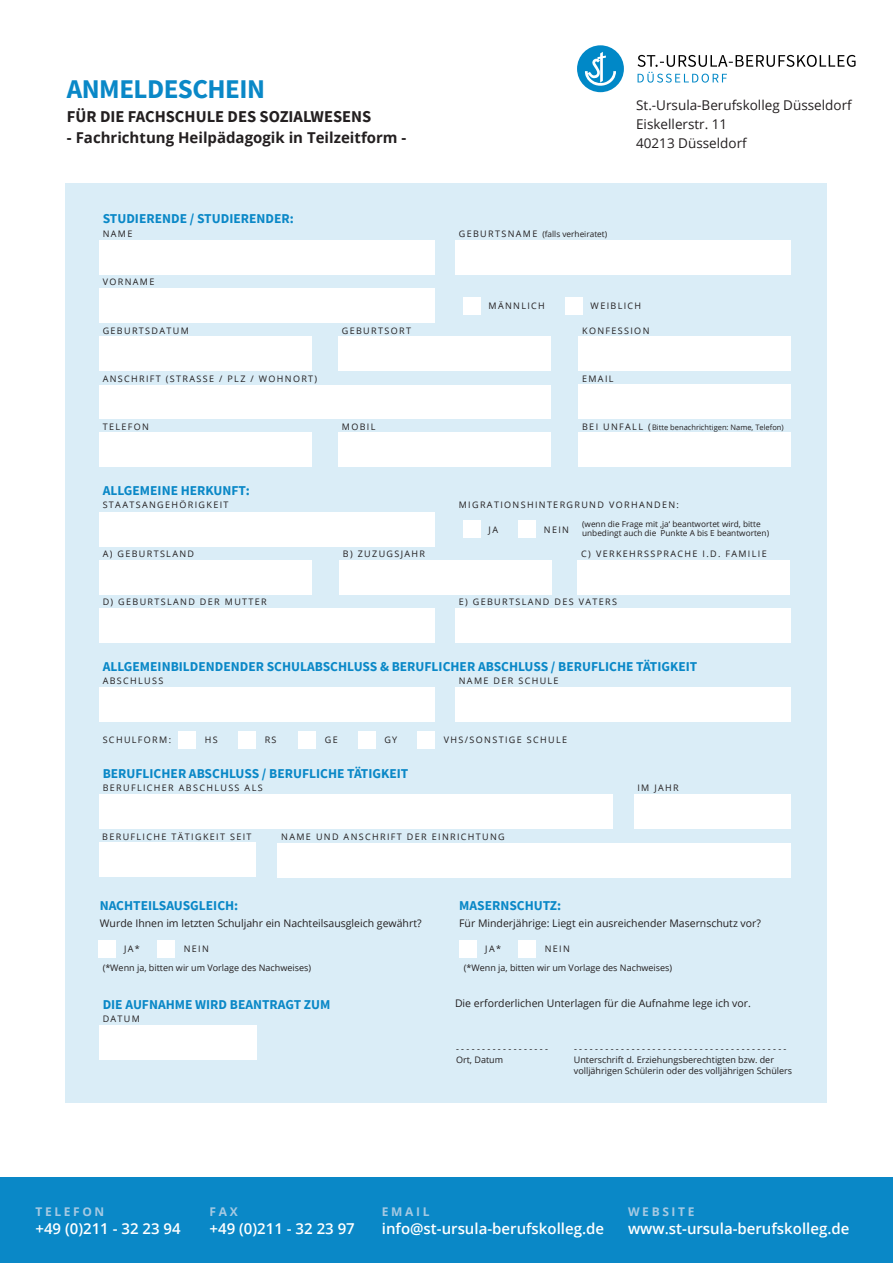
<style>
.page{position:relative;width:893px;height:1263px;background:#fff}
.page>*{position:absolute;margin:0;border:0;box-sizing:border-box;transform-origin:0 0}
.t1{font:700 27px "Source Sans Pro";letter-spacing:-.02em;color:#0a88c7}
.t2{font:700 16.5px "Source Sans Pro";color:#231f20}
.t3{font:600 15px "Open Sans";color:#fff}
.t4{font:700 15px "Open Sans";color:#231f20}
.t5{font:700 13.5px "Source Sans Pro";color:#0a88c7}
.t6{font:13.5px "Open Sans";color:#231f20}
.t7{font:700 12px "Open Sans";letter-spacing:.22em;color:#a5c9e2}
.t8{font:10.5px "Open Sans";color:#231f20}
.t9{font:9px "Open Sans";letter-spacing:.15em;color:#231f20}
.t10{font:9px "Open Sans";color:#231f20}
.t11{font:8.25px/9px "Open Sans";color:#231f20}
.t12{font:7.5px "Open Sans";color:#231f20}
.s1{font-size:9px}
</style>
<div class="page">
<div style="left:65px;top:183px;width:762px;height:920px;background:#daedf7"></div>
<svg style="left:638px;top:55px;width:217px;height:28px"></svg>
<div style="left:577px;top:45px;width:47px;height:47px;background:#0088c7;border-radius:50%"></div>
<svg style="left:585px;top:52px;width:31px;height:35px"></svg>
<div style="left:0;top:1178px;width:893px;height:85px;background:#0a88c7"></div>
<div style="left:99px;top:240px;width:336px;height:34px;background:#fff"></div>
<div style="left:99px;top:289px;width:336px;height:34px;background:#fff"></div>
<div style="left:99px;top:337px;width:212px;height:34px;background:#fff"></div>
<div style="left:99px;top:385px;width:451px;height:34px;background:#fff"></div>
<div style="left:99px;top:433px;width:212px;height:34px;background:#fff"></div>
<div style="left:455px;top:240px;width:336px;height:34px;background:#fff"></div>
<div style="left:463px;top:298px;width:17px;height:17px;background:#fff"></div>
<div style="left:566px;top:298px;width:17px;height:17px;background:#fff"></div>
<div style="left:578px;top:337px;width:213px;height:34px;background:#fff"></div>
<div style="left:578px;top:433px;width:213px;height:34px;background:#fff"></div>
<div style="left:578px;top:385px;width:213px;height:34px;background:#fff"></div>
<div style="left:338px;top:337px;width:213px;height:34px;background:#fff"></div>
<div style="left:338px;top:433px;width:213px;height:34px;background:#fff"></div>
<div style="left:179px;top:732px;width:17px;height:17px;background:#fff"></div>
<div style="left:239px;top:732px;width:17px;height:17px;background:#fff"></div>
<div style="left:299px;top:732px;width:17px;height:17px;background:#fff"></div>
<div style="left:358px;top:732px;width:17px;height:17px;background:#fff"></div>
<div style="left:418px;top:732px;width:17px;height:17px;background:#fff"></div>
<div style="left:99px;top:687px;width:336px;height:34px;background:#fff"></div>
<div style="left:455px;top:687px;width:336px;height:34px;background:#fff"></div>
<div style="left:99px;top:512px;width:336px;height:34px;background:#fff"></div>
<div style="left:463px;top:521px;width:17px;height:17px;background:#fff"></div>
<div style="left:519px;top:521px;width:17px;height:17px;background:#fff"></div>
<div style="left:99px;top:608px;width:336px;height:34px;background:#fff"></div>
<div style="left:455px;top:608px;width:336px;height:34px;background:#fff"></div>
<div style="left:99px;top:560px;width:212px;height:34px;background:#fff"></div>
<div style="left:339px;top:560px;width:213px;height:34px;background:#fff"></div>
<div style="left:577px;top:560px;width:213px;height:34px;background:#fff"></div>
<div style="left:99px;top:795px;width:513px;height:34px;background:#fff"></div>
<div style="left:277px;top:843px;width:514px;height:34px;background:#fff"></div>
<div style="left:634px;top:795px;width:157px;height:34px;background:#fff"></div>
<div style="left:99px;top:843px;width:157px;height:34px;background:#fff"></div>
<div style="left:99px;top:1026px;width:157px;height:34px;background:#fff"></div>
<div style="left:98px;top:941px;width:17px;height:17px;background:#fff"></div>
<div style="left:158px;top:941px;width:17px;height:17px;background:#fff"></div>
<div style="left:459px;top:941px;width:17px;height:17px;background:#fff"></div>
<div style="left:519px;top:941px;width:17px;height:17px;background:#fff"></div>
<p class="t1" style="left:67px;top:71px;width:200px">ANMELDESCHEIN</p>
<p class="t2" style="left:67px;top:105px;width:306px">FÜR DIE FACHSCHULE DES SOZIALWESENS</p>
<p class="t4" style="left:67px;top:127px;width:341px">- Fachrichtung Heilpädagogik in Teilzeitform -</p>
<p class="t5" style="left:103px;top:210px;width:193px">STUDIERENDE / STUDIERENDER:</p>
<p class="t9" style="left:103px;top:228px;width:31px">NAME</p>
<p class="t9" style="left:103px;top:275px;width:53px">VORNAME</p>
<p class="t9" style="left:103px;top:324px;width:88px">GEBURTSDATUM</p>
<p class="t9" style="left:103px;top:372px;width:216px">ANSCHRIFT (STRASSE / PLZ / WOHNORT)</p>
<p class="t9" style="left:103px;top:420px;width:48px">TELEFON</p>
<p class="t5" style="left:103px;top:481px;width:149px">ALLGEMEINE HERKUNFT:</p>
<p class="t9" style="left:103px;top:499px;width:127px">STAATSANGEHÖRIGKEIT</p>
<p class="t9" style="left:342px;top:324px;width:71px">GEBURTSORT</p>
<p class="t9" style="left:342px;top:420px;width:35px">MOBIL</p>
<p class="t6" style="left:636px;top:96px;width:217px">St.-Ursula-Berufskolleg Düsseldorf</p>
<p class="t6" style="left:636px;top:115px;width:93px">Eiskellerstr. 11</p>
<p class="t6" style="left:636px;top:134px;width:112px">40213 Düsseldorf</p>
<p class="t11" style="left:459px;top:229px;width:150px"><span class="s1">GEBURTSNAME</span> (falls verheiratet)</p>
<p class="t9" style="left:489px;top:300px;width:58px">MÄNNLICH</p>
<p class="t9" style="left:591px;top:300px;width:52px">WEIBLICH</p>
<p class="t9" style="left:582px;top:324px;width:69px">KONFESSION</p>
<p class="t9" style="left:582px;top:372px;width:33px">EMAIL</p>
<p class="t12" style="left:582px;top:422px;width:203px"><span class="s1">BEI UNFALL (</span> Bitte benachrichtigen: Name, Telefon)</p>
<p class="t9" style="left:459px;top:499px;width:222px">MIGRATIONSHINTERGRUND VORHANDEN:</p>
<p class="t9" style="left:489px;top:523px;width:11px">JA</p>
<p class="t9" style="left:544px;top:523px;width:27px">NEIN</p>
<p class="t11" style="left:582px;top:519px;width:188px">(wenn die Frage mit ‚ja‘ beantwortet wird, bitte unbedingt auch die Punkte A bis E beantworten)</p>
<p class="t9" style="left:103px;top:548px;width:93px">A) GEBURTSLAND</p>
<p class="t9" style="left:343px;top:548px;width:84px">B) ZUZUGSJAHR</p>
<p class="t9" style="left:581px;top:548px;width:187px">C) VERKEHRSSPRACHE I.D. FAMILIE</p>
<p class="t9" style="left:103px;top:596px;width:166px">D) GEBURTSLAND DER MUTTER</p>
<p class="t9" style="left:459px;top:596px;width:160px">E) GEBURTSLAND DES VATERS</p>
<p class="t5" style="left:103px;top:657px;width:596px">ALLGEMEINBILDENDENDER SCHULABSCHLUSS &amp; BERUFLICHER ABSCHLUSS / BERUFLICHE TÄTIGKEIT</p>
<p class="t9" style="left:103px;top:674px;width:62px">ABSCHLUSS</p>
<p class="t9" style="left:459px;top:674px;width:101px">NAME DER SCHULE</p>
<p class="t9" style="left:103px;top:733px;width:70px">SCHULFORM:</p>
<p class="t9" style="left:205px;top:733px;width:14px">HS</p>
<p class="t9" style="left:265px;top:733px;width:13px">RS</p>
<p class="t9" style="left:325px;top:733px;width:14px">GE</p>
<p class="t9" style="left:384px;top:733px;width:14px">GY</p>
<p class="t9" style="left:444px;top:733px;width:125px">VHS/SONSTIGE SCHULE</p>
<p class="t5" style="left:103px;top:764px;width:307px">BERUFLICHER ABSCHLUSS / BERUFLICHE TÄTIGKEIT</p>
<p class="t9" style="left:103px;top:782px;width:161px">BERUFLICHER ABSCHLUSS ALS</p>
<p class="t9" style="left:102px;top:830px;width:151px">BERUFLICHE TÄTIGKEIT SEIT</p>
<p class="t9" style="left:281px;top:830px;width:225px">NAME UND ANSCHRIFT DER EINRICHTUNG</p>
<p class="t9" style="left:637px;top:782px;width:43px">IM JAHR</p>
<p class="t5" style="left:100px;top:896px;width:140px">NACHTEILSAUSGLEICH:</p>
<p class="t5" style="left:459px;top:896px;width:103px">MASERNSCHUTZ:</p>
<p class="t9" style="left:124px;top:942px;width:17px">JA*</p>
<p class="t9" style="left:184px;top:942px;width:27px">NEIN</p>
<p class="t9" style="left:485px;top:942px;width:17px">JA*</p>
<p class="t9" style="left:545px;top:942px;width:27px">NEIN</p>
<p class="t8" style="left:100px;top:915px;width:323px">Wurde Ihnen im letzten Schuljahr ein Nachteilsausgleich gewährt?</p>
<p class="t8" style="left:459px;top:915px;width:303px">Für Minderjährige: Liegt ein ausreichender Masernschutz vor?</p>
<p class="t10" style="left:103px;top:961px;width:210px">(*Wenn ja, bitten wir um Vorlage des Nachweises)</p>
<p class="t10" style="left:464px;top:961px;width:210px">(*Wenn ja, bitten wir um Vorlage des Nachweises)</p>
<p class="t5" style="left:103px;top:995px;width:229px">DIE AUFNAHME WIRD BEANTRAGT ZUM</p>
<p class="t9" style="left:103px;top:1012px;width:39px">DATUM</p>
<p class="t8" style="left:455px;top:996px;width:297px">Die erforderlichen Unterlagen für die Aufnahme lege ich vor.</p>
<p class="t9" style="left:456px;top:1042px;width:93px">- - - - - - - - - - - - - - - - - -</p>
<p class="t9" style="left:574px;top:1042px;width:214px">- - - - - - - - - - - - - - - - - - - - - - - - - - - - - - - - - - - - - - - - -</p>
<p class="t10" style="left:574px;top:1053px;width:202px">Unterschrift d. Erziehungsberechtigten bzw. der</p>
<p class="t10" style="left:574px;top:1064px;width:220px">volljährigen Schülerin oder des volljährigen Schülers</p>
<p class="t10" style="left:456px;top:1053px;width:49px">Ort, Datum</p>
<p class="t7" style="left:36px;top:1203px;width:70px">TELEFON</p>
<p class="t3" style="left:36px;top:1218px;width:147px">+49 (0)211 - 32 23 94</p>
<p class="t7" style="left:210px;top:1203px;width:30px">FAX</p>
<p class="t3" style="left:210px;top:1218px;width:147px">+49 (0)211 - 32 23 97</p>
<p class="t7" style="left:382px;top:1203px;width:49px">EMAIL</p>
<p class="t3" style="left:382px;top:1218px;width:224px">info@st-ursula-berufskolleg.de</p>
<p class="t7" style="left:628px;top:1203px;width:68px">WEBSITE</p>
<p class="t3" style="left:628px;top:1218px;width:223px">www.st-ursula-berufskolleg.de</p>
</div>
